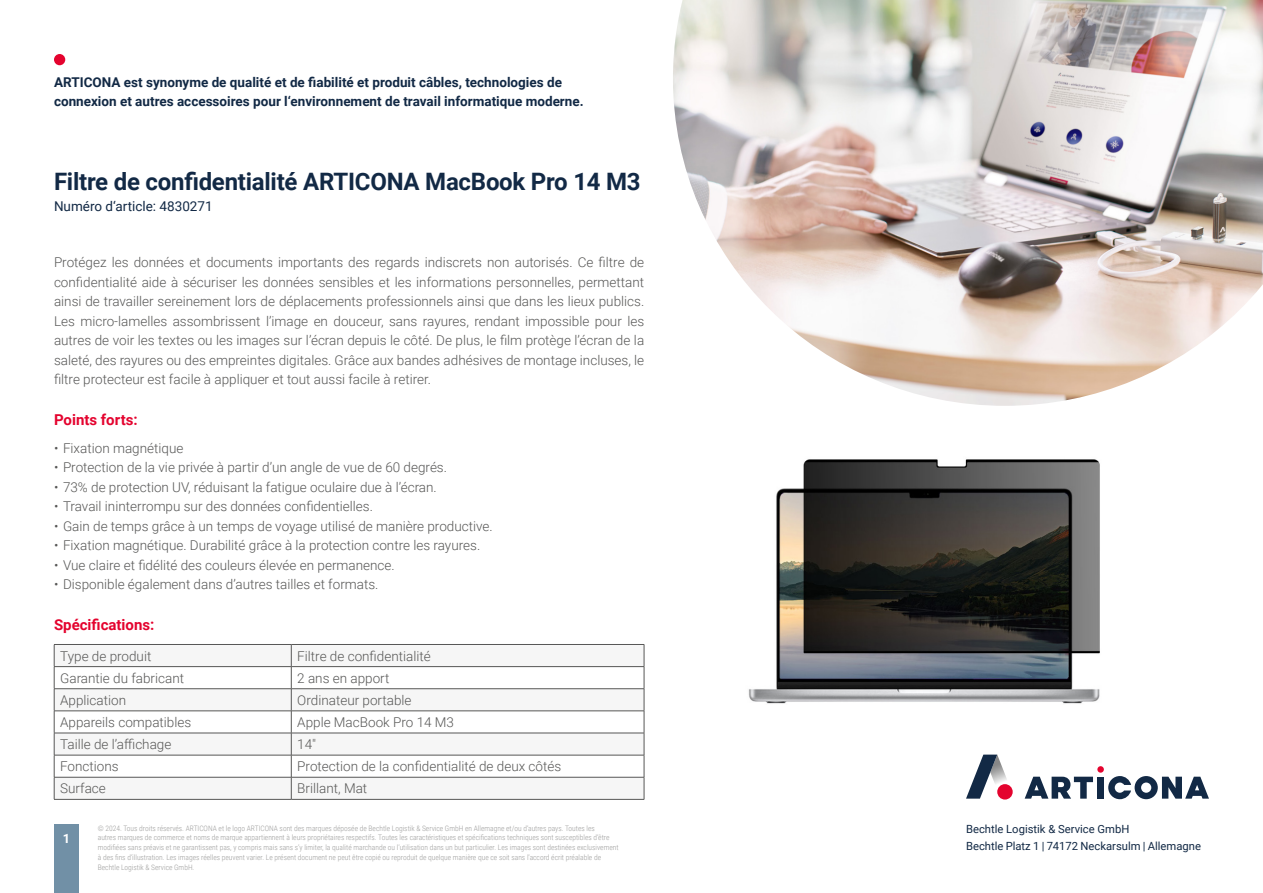
<style>
.page{position:relative;width:1263px;height:893px;background:#fff}
.page>*{position:absolute;margin:0;border:0;box-sizing:border-box;transform-origin:0 0}
.t1{font:700 24px "Roboto";letter-spacing:-.01em;color:#122945}
.t2{font:700 15px "Roboto";color:#e4032e}
.t3{font:300 13.5px/19.5px "Roboto";color:#575756;text-align:justify}
.t4{font:700 13.5px/19.5px "Roboto";color:#122945}
.t5{font:13.5px "Roboto";color:#122945}
.t6{font:700 12.75px "Roboto";color:#fff}
.t7{font:11.25px/16.5px "Roboto";color:#122945}
.t8{font:300 7.5px/9.8px "Roboto Condensed";color:#9d9d9c}
</style>
<div class="page">
<div style="left:54px;top:54px;width:11px;height:11px;background:#e4032e;border-radius:50%"></div>
<div style="left:1097px;top:766px;width:7px;height:7px;background:#e4032e;border-radius:50%"></div>
<svg style="left:1025px;top:777px;width:68px;height:22px"></svg>
<div style="left:1097px;top:777px;width:7px;height:22px;background:#122945"></div>
<svg style="left:1108px;top:776px;width:101px;height:23px"></svg>
<svg style="left:966px;top:755px;width:47px;height:44px"></svg>
<div style="left:997px;top:784px;width:16px;height:15px;background:#e4032e;border-radius:50%"></div>
<img style="left:673px;top:0;width:590px;height:406px">
<div style="left:54px;top:825px;width:25px;height:68px;background:#7190a6"></div>
<svg style="left:54px;top:644px;width:591px;height:155px"></svg>
<hr style="left:54px;top:799px;width:237px;height:1px;background:#575756">
<hr style="left:291px;top:799px;width:353px;height:1px;background:#575756">
<img style="left:748px;top:459px;width:352px;height:245px">
<p class="t4" style="left:54px;top:72px;width:531px">ARTICONA est synonyme de qualité et de fiabilité et produit câbles, technologies de connexion et autres accessoires pour l‘environnement de travail informatique moderne.</p>
<h1 class="t1" style="left:54px;top:165px;width:588px">Filtre de confidentialité ARTICONA MacBook Pro 14 M3</h1>
<p class="t5" style="left:54px;top:197px;width:160px">Numéro d‘article: 4830271</p>
<p class="t3" style="left:54px;top:252px;width:592px">Protégez les données et documents importants des regards indiscrets non autorisés. Ce filtre de confidentialité aide à sécuriser les données sensibles et les informations personnelles, permettant ainsi de travailler sereinement lors de déplacements professionnels ainsi que dans les lieux publics.<br>Les micro-lamelles assombrissent l’image en douceur, sans rayures, rendant impossible pour les autres de voir les textes ou les images sur l’écran depuis le côté. De plus, le film protège l’écran de la saleté, des rayures ou des empreintes digitales. Grâce aux bandes adhésives de montage incluses, le filtre protecteur est facile à appliquer et tout aussi facile à retirer.</p>
<p class="t2" style="left:54px;top:409px;width:85px">Points forts:</p>
<p class="t3" style="left:54px;top:438px;width:131px">• Fixation magnétique</p>
<p class="t3" style="left:54px;top:457px;width:394px">• Protection de la vie privée à partir d’un angle de vue de 60 degrés.</p>
<p class="t3" style="left:54px;top:477px;width:384px">• 73% de protection UV, réduisant la fatigue oculaire due à l’écran.</p>
<p class="t3" style="left:54px;top:496px;width:320px">• Travail ininterrompu sur des données confidentielles.</p>
<p class="t3" style="left:54px;top:516px;width:440px">• Gain de temps grâce à un temps de voyage utilisé de manière productive.</p>
<p class="t3" style="left:54px;top:535px;width:428px">• Fixation magnétique. Durabilité grâce à la protection contre les rayures.</p>
<p class="t3" style="left:54px;top:555px;width:342px">• Vue claire et fidélité des couleurs élevée en permanence.</p>
<p class="t3" style="left:54px;top:574px;width:326px">• Disponible également dans d’autres tailles et formats.</p>
<p class="t2" style="left:54px;top:614px;width:102px">Spécifications:</p>
<p class="t3" style="left:60px;top:646px;width:93px">Type de produit</p>
<p class="t3" style="left:297px;top:646px;width:135px">Filtre de confidentialité</p>
<p class="t3" style="left:60px;top:668px;width:125px">Garantie du fabricant</p>
<p class="t3" style="left:297px;top:668px;width:94px">2 ans en apport</p>
<p class="t3" style="left:60px;top:690px;width:67px">Application</p>
<p class="t3" style="left:297px;top:690px;width:116px">Ordinateur portable</p>
<p class="t3" style="left:60px;top:712px;width:133px">Appareils compatibles</p>
<p class="t3" style="left:297px;top:712px;width:158px">Apple MacBook Pro 14 M3</p>
<p class="t3" style="left:60px;top:734px;width:113px">Taille de l’affichage</p>
<p class="t3" style="left:297px;top:734px;width:20px">14"</p>
<p class="t3" style="left:60px;top:756px;width:60px">Fonctions</p>
<p class="t3" style="left:297px;top:756px;width:265px">Protection de la confidentialité de deux côtés</p>
<p class="t3" style="left:60px;top:778px;width:47px">Surface</p>
<p class="t3" style="left:297px;top:778px;width:71px">Brillant, Mat</p>
<p class="t6" style="left:63px;top:829px;width:9px">1</p>
<p class="t8" style="left:98px;top:823px;width:522px">© 2024. Tous droits réservés. ARTICONA et le logo ARTICONA sont des marques déposée de Bechtle Logistik &amp; Service GmbH en Allemagne et/ou d’autres pays. Toutes les<br>autres marques de commerce et noms de marque appartiennent à leurs propriétaires respectifs. Toutes les caractéristiques et spécifications techniques sont susceptibles d‘être modifiées sans préavis et ne garantissent pas, y compris mais sans s‘y limiter, la qualité marchande ou l‘utilisation dans un but particulier. Les images sont destinées exclusivement à des fins d‘illustration. Les images réelles peuvent varier. Le présent document ne peut être copié ou reproduit de quelque manière que ce soit sans l‘accord écrit préalable de Bechtle Logistik &amp; Service GmbH.</p>
<p class="t7" style="left:966px;top:821px;width:236px">Bechtle Logistik &amp; Service GmbH<br>Bechtle Platz 1 | 74172 Neckarsulm | Allemagne</p>
</div>
